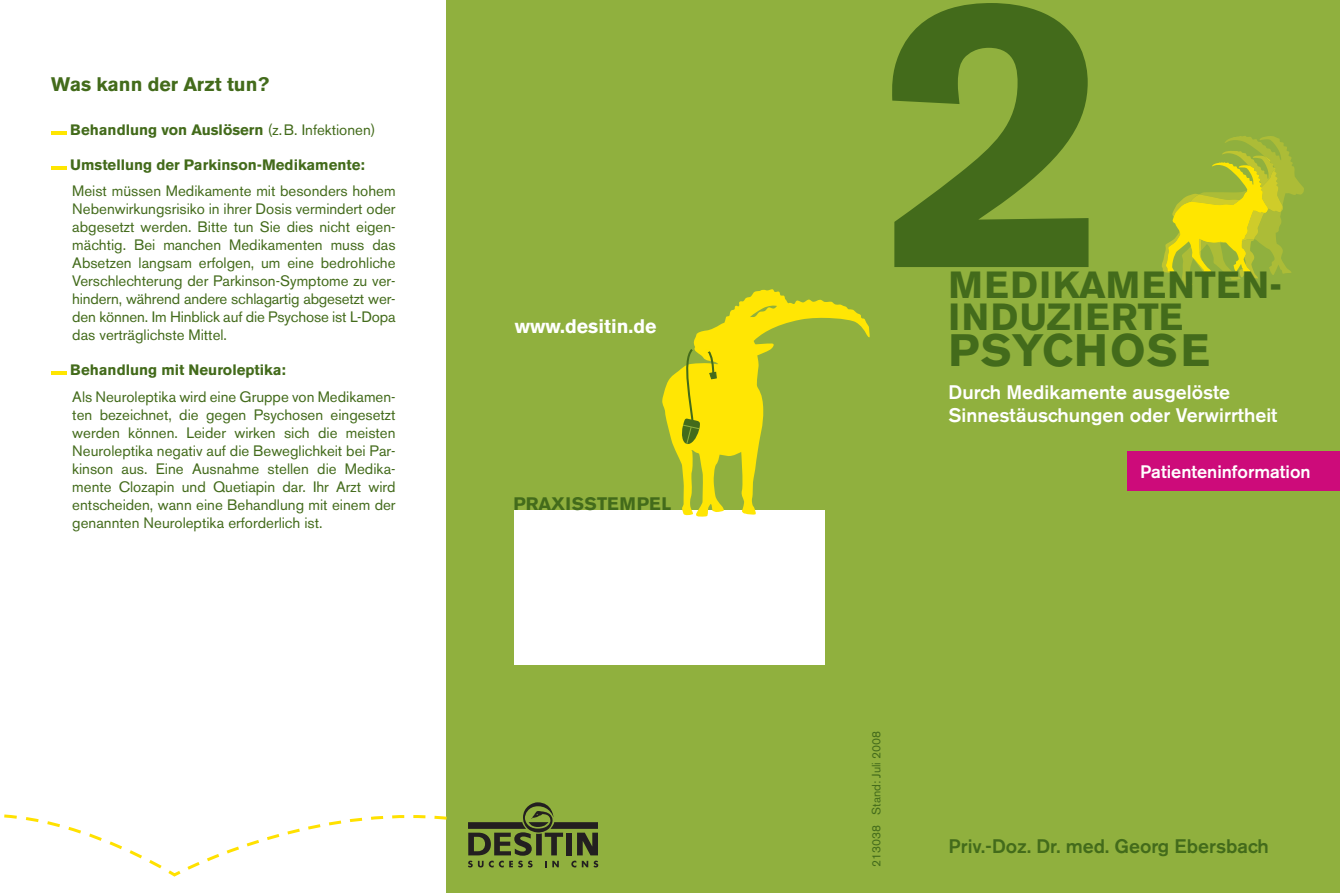
<style>
.page{position:relative;width:1340px;height:893px;background:#fff}
.page>*{position:absolute;margin:0;border:0;box-sizing:border-box;transform-origin:0 0}
.t1{font:700 45px "Akzidenz Grotesk BE";letter-spacing:.025em;color:#436b1b}
.t2{font:700 37.5px/31.5px "Akzidenz Grotesk BE";letter-spacing:.04em;color:#436b1b}
.t3{font:500 19.5px/23.4px "Akzidenz Grotesk BE";color:#fff}
.t4{font:500 19.5px "Akzidenz Grotesk BE";color:#436b1b}
.t5{font:700 19.5px "Akzidenz Grotesk BE";color:#436b1b}
.t6{font:700 19.5px "Akzidenz Grotesk BE";color:#fff}
.t7{font:500 18px "Akzidenz Grotesk BE";color:#fff}
.t8{font:700 18px "Akzidenz Grotesk BE";letter-spacing:.01em;color:#436b1b}
.t9{font:15px/18px "Akzidenz Grotesk BE";color:#436b1b;text-align:justify}
.t10{font:700 15px "Akzidenz Grotesk BE";color:#436b1b}
.t11{font:12px "Akzidenz Grotesk BE";color:#436b1b}
.s1{font-weight:400}
</style>
<div class="page">
<div style="left:446px;top:0;width:893px;height:893px;background:#90b03e"></div>
<div style="left:514px;top:510px;width:311px;height:155px;background:#fff"></div>
<svg style="left:468px;top:802px;width:130px;height:65px"></svg>
<svg style="left:662px;top:289px;width:208px;height:228px"></svg>
<svg style="left:1162px;top:136px;width:142px;height:150px"></svg>
<svg style="left:892px;top:3px;width:196px;height:264px;fill:#436b1b"></svg>
<hr style="left:51px;top:131px;width:15px;height:4px;background:#ffe600">
<hr style="left:51px;top:166px;width:15px;height:4px;background:#ffe600">
<hr style="left:51px;top:371px;width:15px;height:4px;background:#ffe600">
<svg style="left:4px;top:814px;width:442px;height:63px"></svg>
<div style="left:1127px;top:452px;width:212px;height:39px;background:#cd0b7a"></div>
<h3 class="t5" style="left:51px;top:77px;width:220px">Was kann der Arzt tun?</h3>
<p class="t10" style="left:70px;top:124px;width:307px">Behandlung von Auslösern <span class="s1">(z. B. Infektionen)</span></p>
<p class="t10" style="left:70px;top:159px;width:296px">Umstellung der Parkinson-Medikamente:</p>
<p class="t9" style="left:72px;top:184px;width:325px">Meist müssen Medikamente mit besonders hohem Nebenwirkungsrisiko in ihrer Dosis vermindert oder abgesetzt werden. Bitte tun Sie dies nicht eigen&shy;mächtig. Bei manchen Medikamenten muss das Absetzen langsam erfolgen, um eine bedrohliche Verschlechterung der Parkinson-Symptome zu ver&shy;hindern, während andere schlagartig abgesetzt wer&shy;den können. Im Hinblick auf die Psychose ist L-Dopa das verträglichste Mittel.</p>
<p class="t10" style="left:70px;top:365px;width:217px">Behandlung mit Neuroleptika:</p>
<p class="t9" style="left:72px;top:389px;width:325px">Als Neuroleptika wird eine Gruppe von Medikamen&shy;ten bezeichnet, die gegen Psychosen eingesetzt werden können. Leider wirken sich die meisten Neuroleptika negativ auf die Beweglichkeit bei Par&shy;kinson aus. Eine Ausnahme stellen die Medika&shy;mente Clozapin und Quetiapin dar. Ihr Arzt wird entscheiden, wann eine Behandlung mit einem der genannten Neuroleptika erforderlich ist.</p>
<h3 class="t6" style="left:514px;top:319px;width:143px">www.desitin.de</h3>
<p class="t8" style="left:513px;top:498px;width:159px">PRAXISSTEMPEL</p>
<h2 class="t2" style="left:948px;top:273px;width:335px">MEDIKAMENTEN-<br>INDUZIERTE</h2>
<h1 class="t1" style="left:948px;top:334px;width:263px">PSYCHOSE</h1>
<h3 class="t3" style="left:948px;top:382px;width:330px">Durch Medikamente ausgelöste<br>Sinnestäuschungen oder Verwirrtheit</h3>
<p class="t7" style="left:1140px;top:465px;width:172px">Patienteninformation</p>
<p class="t11" style="left:872px;top:867px;width:138px;rotate:-90deg">213038 Stand: Juli 2008</p>
<h3 class="t4" style="left:948px;top:839px;width:322px">Priv.-Doz. Dr. med. Georg Ebersbach</h3>
</div>
